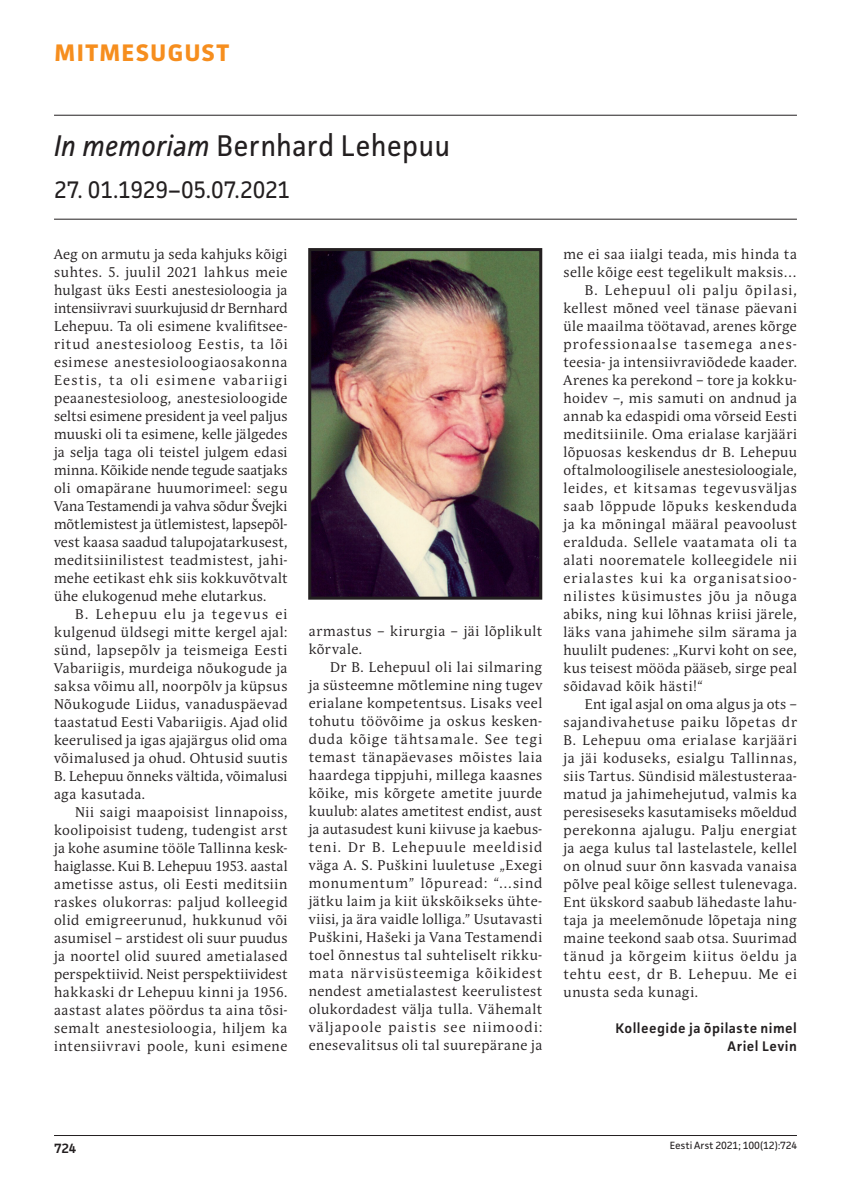
<style>
.page{position:relative;width:851px;height:1191px;background:#fff}
.page>*{position:absolute;margin:0;border:0;box-sizing:border-box;transform-origin:0 0}
.t1{font:30px "Facit";letter-spacing:.005em;color:#231f20;scale:.95 1}
.t2{font:24px "Facit";letter-spacing:-.005em;color:#231f20;scale:.95 1}
.t3{font:700 24px "Facit";letter-spacing:.055em;color:#f68e1e}
.t4{font:13.95px/18px "Andulka Book Pro";letter-spacing:.04em;color:#231f20;text-align:justify}
.t5{font:13.95px "Andulka Book Pro";letter-spacing:.02em;color:#231f20}
.t6{font:13.95px "Andulka Book Pro";letter-spacing:.065em;color:#231f20}
.t7{font:13.95px "Andulka Book Pro";letter-spacing:.015em;color:#231f20}
.t8{font:600 13.95px/18px "Facit";letter-spacing:.03em;color:#231f20;text-align:right}
.t9{font:13.95px "Andulka Book Pro";letter-spacing:.07em;color:#231f20}
.t10{font:13.95px "Andulka Book Pro";letter-spacing:.085em;color:#231f20}
.t11{font:13.95px "Andulka Book Pro";letter-spacing:.09em;color:#231f20}
.t12{font:13.95px "Andulka Book Pro";letter-spacing:.01em;color:#231f20}
.t13{font:13.95px "Andulka Book Pro";letter-spacing:.06em;color:#231f20}
.t14{font:13.95px "Andulka Book Pro";letter-spacing:.08em;color:#231f20}
.t15{font:600 13.5px "Facit";color:#231f20}
.t16{font:10.5px "Facit";color:#231f20}
.s1{font-style:italic}
</style>
<div class="page">
<hr style="left:54px;top:1135px;width:742px;height:1px;background:#231f20">
<hr style="left:54px;top:115px;width:742px;height:1px;background:#231f20">
<hr style="left:54px;top:219px;width:742px;height:1px;background:#231f20">
<img style="left:312px;top:252px;width:226px;height:343px">
<div style="left:308px;top:248px;width:234px;height:351px;border:3px solid #231f20"></div>
<h2 class="t3" style="left:55px;top:38px;width:176px">MITMESUGUST</h2>
<h1 class="t1" style="left:54px;top:127px;width:418px"><span class="s1">In memoriam</span> Bernhard Lehepuu</h1>
<h2 class="t2" style="left:54px;top:175px;width:250px">27. 01.1929–05.07.2021</h2>
<p class="t4" style="left:54px;top:245px;width:235px">Aeg on armutu ja seda kahjuks kõigi suhtes. 5. juulil 2021 lahkus meie hulgast üks Eesti anestesioloogia ja intensiivravi suurkujusid dr Bernhard Lehepuu. Ta oli esimene kvalifitsee&shy;ritud anestesioloog Eestis, ta lõi esimese anestesioloogiaosakonna Eestis, ta oli esimene vabariigi peaanestesioloog, anestesioloogide seltsi esimene president ja veel paljus muuski oli ta esimene, kelle jälgedes ja selja taga oli teistel julgem edasi minna. Kõikide nende tegude saatjaks oli omapärane huumorimeel: segu Vana Testamendi ja vahva sõdur Švejki mõtlemistest ja ütlemistest, lapsepõl&shy;vest kaasa saadud talupojatarkusest, meditsiinilistest teadmistest, jahi&shy;mehe eetikast ehk siis kokkuvõtvalt ühe elukogenud mehe elutarkus.</p>
<p class="t4" style="left:54px;top:605px;width:235px;text-indent:21px">B. Lehepuu elu ja tegevus ei kulgenud üldsegi mitte kergel ajal: sünd, lapsepõlv ja teismeiga Eesti Vabariigis, murdeiga nõukogude ja saksa võimu all, noorpõlv ja küpsus Nõukogude Liidus, vanaduspäevad taastatud Eesti Vabariigis. Ajad olid keerulised ja igas ajajärgus olid oma võimalused ja ohud. Ohtusid suutis B. Lehepuu õnneks vältida, võimalusi aga kasutada.</p>
<p class="t4" style="left:54px;top:803px;width:235px;text-indent:21px">Nii saigi maapoisist linnapoiss, koolipoisist tudeng, tudengist arst ja kohe asumine tööle Tallinna kesk&shy;haiglasse. Kui B. Lehepuu 1953. aastal ametisse astus, oli Eesti meditsiin raskes olukorras: paljud kolleegid olid emigreerunud, hukkunud või asumisel – arstidest oli suur puudus ja noortel olid suured ametialased perspektiivid. Neist perspektiividest hakkaski dr Lehepuu kinni ja 1956. aastast alates pöördus ta aina tõsi&shy;semalt anestesioloogia, hiljem ka intensiivravi poole, kuni esimene</p>
<p class="t4" style="left:309px;top:622px;width:235px">armastus – kirurgia – jäi lõplikult kõrvale.</p>
<p class="t4" style="left:309px;top:658px;width:235px;text-indent:21px">Dr B. Lehepuul oli lai silmaring ja süsteemne mõtlemine ning tugev erialane kompetentsus. Lisaks veel tohutu töövõime ja oskus kesken&shy;duda kõige tähtsamale. See tegi temast tänapäevases mõistes laia haardega tippjuhi, millega kaasnes kõike, mis kõrgete ametite juurde kuulub: alates ametitest endist, aust ja autasudest kuni kiivuse ja kaebus&shy;teni. Dr B. Lehepuule meeldisid väga A. S. Puškini luuletuse „Exegi monumentum” lõpuread: “…sind jätku laim ja kiit ükskõikseks ühte&shy;viisi, ja ära vaidle lolliga.” Usutavasti Puškini, Hašeki ja Vana Testamendi toel õnnestus tal suhteliselt rikku&shy;mata närvisüsteemiga kõikidest nendest ametialastest keerulistest olukordadest välja tulla. Vähemalt väljapoole paistis see niimoodi: enesevalitsus oli tal suurepärane ja</p>
<p class="t4" style="left:563px;top:245px;width:235px">me ei saa iialgi teada, mis hinda ta</p>
<p class="t4" style="left:563px;top:263px;width:235px">selle kõige eest tegelikult maksis…</p>
<p class="t14" style="left:584px;top:282px;width:214px">B. Lehepuul oli palju õpilasi,</p>
<p class="t4" style="left:563px;top:299px;width:235px">kellest mõned veel tänase päevani</p>
<p class="t4" style="left:563px;top:317px;width:235px">üle maailma töötavad, arenes kõrge</p>
<p class="t11" style="left:563px;top:336px;width:235px">professionaalse tasemega anes-</p>
<p class="t4" style="left:563px;top:353px;width:235px">teesia- ja intensiivraviõdede kaader.</p>
<p class="t5" style="left:563px;top:372px;width:235px">Arenes ka perekond – tore ja kokku-</p>
<p class="t4" style="left:563px;top:389px;width:235px">hoidev –, mis samuti on andnud ja</p>
<p class="t5" style="left:563px;top:408px;width:235px">annab ka edaspidi oma võrseid Eesti</p>
<p class="t4" style="left:563px;top:425px;width:235px">meditsiinile. Oma erialase karjääri</p>
<p class="t4" style="left:563px;top:443px;width:235px">lõpuosas keskendus dr B. Lehepuu</p>
<p class="t7" style="left:563px;top:462px;width:235px">oftalmoloogilisele anestesioloogiale,</p>
<p class="t9" style="left:563px;top:480px;width:235px">leides, et kitsamas tegevusväljas</p>
<p class="t4" style="left:563px;top:497px;width:235px">saab lõppude lõpuks keskenduda</p>
<p class="t4" style="left:563px;top:515px;width:235px">ja ka mõningal määral peavoolust</p>
<p class="t4" style="left:563px;top:533px;width:235px">eralduda. Sellele vaatamata oli ta</p>
<p class="t4" style="left:563px;top:551px;width:235px">alati noorematele kolleegidele nii</p>
<p class="t10" style="left:563px;top:570px;width:235px">erialastes kui ka organisatsioo-</p>
<p class="t6" style="left:563px;top:588px;width:235px">nilistes küsimustes jõu ja nõuga</p>
<p class="t4" style="left:563px;top:605px;width:235px">abiks, ning kui lõhnas kriisi järele,</p>
<p class="t4" style="left:563px;top:623px;width:235px">läks vana jahimehe silm särama ja</p>
<p class="t4" style="left:563px;top:641px;width:235px">huulilt pudenes: „Kurvi koht on see,</p>
<p class="t5" style="left:563px;top:660px;width:235px">kus teisest mööda pääseb, sirge peal</p>
<p class="t4" style="left:563px;top:677px;width:141px">sõidavad kõik hästi!“</p>
<p class="t12" style="left:584px;top:696px;width:214px">Ent igal asjal on oma algus ja ots –</p>
<p class="t6" style="left:563px;top:714px;width:235px">sajandivahetuse paiku lõpetas dr</p>
<p class="t13" style="left:563px;top:732px;width:235px">B. Lehepuu oma erialase karjääri</p>
<p class="t4" style="left:563px;top:749px;width:235px">ja jäi koduseks, esialgu Tallinnas,</p>
<p class="t4" style="left:563px;top:767px;width:235px">siis Tartus. Sündisid mälestusteraa-</p>
<p class="t4" style="left:563px;top:785px;width:235px">matud ja jahimehejutud, valmis ka</p>
<p class="t5" style="left:563px;top:804px;width:235px">peresiseseks kasutamiseks mõeldud</p>
<p class="t4" style="left:563px;top:821px;width:235px">perekonna ajalugu. Palju energiat</p>
<p class="t4" style="left:563px;top:839px;width:235px">ja aega kulus tal lastelastele, kellel</p>
<p class="t4" style="left:563px;top:857px;width:235px">on olnud suur õnn kasvada vanaisa</p>
<p class="t4" style="left:563px;top:875px;width:235px">põlve peal kõige sellest tulenevaga.</p>
<p class="t4" style="left:563px;top:893px;width:235px">Ent ükskord saabub lähedaste lahu-</p>
<p class="t4" style="left:563px;top:911px;width:235px">taja ja meelemõnude lõpetaja ning</p>
<p class="t4" style="left:563px;top:929px;width:235px">maine teekond saab otsa. Suurimad</p>
<p class="t6" style="left:563px;top:948px;width:235px">tänud ja kõrgeim kiitus öeldu ja</p>
<p class="t6" style="left:563px;top:966px;width:235px">tehtu eest, dr B. Lehepuu. Me ei</p>
<p class="t4" style="left:563px;top:983px;width:136px">unusta seda kunagi.</p>
<p class="t8" style="left:615px;top:1019px;width:183px">Kolleegide ja õpilaste nimel<br>Ariel Levin</p>
<p class="t15" style="left:54px;top:1139px;width:24px">724</p>
<p class="t16" style="left:669px;top:1139px;width:129px">Eesti Arst 2021; 100(12):724</p>
</div>
